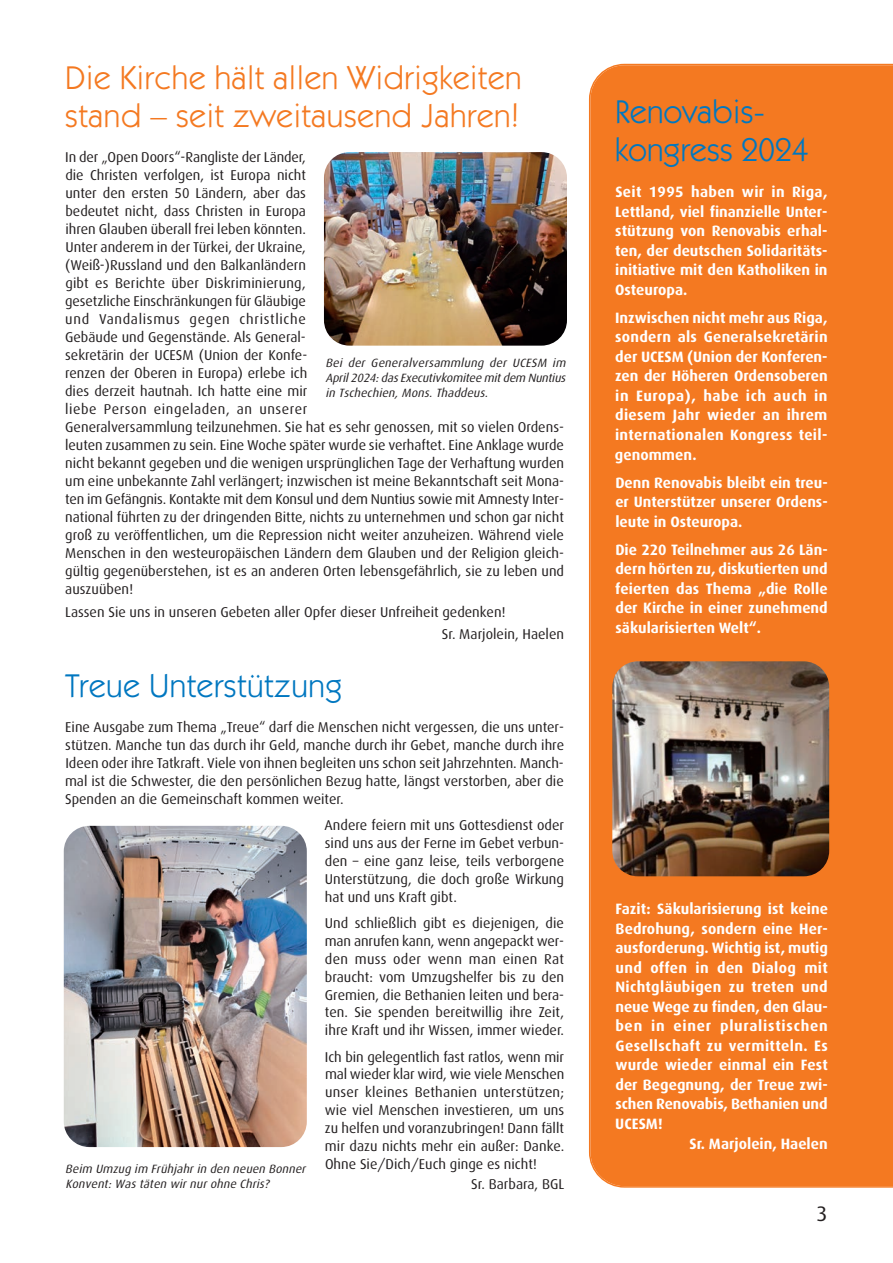
<style>
.page{position:relative;width:893px;height:1263px;background:#fff}
.page>*{position:absolute;margin:0;border:0;box-sizing:border-box;transform-origin:0 0}
.t1{font:33px/37.5px "Itc Kabel";letter-spacing:.02em;color:#f47921}
.t2{font:33px/37.5px "Itc Kabel";letter-spacing:.01em;color:#0077c0}
.t3{font:21px "Dax";color:#231f20}
.t4{font:700 15px/19.5px "Dax";color:#fff;text-align:justify}
.t5{font:700 15px "Dax";letter-spacing:.02em;color:#fff}
.t6{font:700 15px "Dax";letter-spacing:.03em;color:#fff}
.t7{font:700 15px "Dax";letter-spacing:.05em;color:#fff}
.t8{font:14.25px/18px "Dax";color:#231f20;text-align:justify}
.t9{font:italic 12px/15px "Dax";color:#231f20;text-align:justify}
</style>
<div class="page">
<div style="left:589px;top:64px;width:304px;height:1124px;background:#f47921"></div>
<img style="left:324px;top:152px;width:243px;height:194px">
<img style="left:612px;top:661px;width:217px;height:215px">
<img style="left:64px;top:826px;width:243px;height:321px">
<h1 class="t1" style="left:65px;top:62px;width:458px">Die Kirche hält allen Widrigkeiten stand – seit zweitausend Jahren!</h1>
<p class="t8" style="left:65px;top:149px;width:500px;text-align:left">In der „Open Doors“-Rangliste der Länder,<br>die Christen verfolgen, ist Europa nicht<br>unter den ersten 50 Ländern, aber das<br>bedeutet nicht, dass Christen in Europa<br>ihren Glauben überall frei leben könnten.<br>Unter anderem in der Türkei, der Ukraine,<br>(Weiß-)Russland und den Balkanländern<br>gibt es Berichte über Diskriminierung,<br>gesetzliche Einschränkungen für Gläubige<br>und Vandalismus gegen christliche<br>Gebäude und Gegenstände. Als General-<br>sekretärin der UCESM (Union der Konfe-<br>renzen der Oberen in Europa) erlebe ich<br>dies derzeit hautnah. Ich hatte eine mir<br>liebe Person eingeladen, an unserer<br>Generalversammlung teilzunehmen. Sie hat es sehr genossen, mit so vielen Ordens&shy;leuten zusammen zu sein. Eine Woche später wurde sie verhaftet. Eine Anklage wurde nicht bekannt gegeben und die wenigen ursprünglichen Tage der Verhaftung wurden um eine unbekannte Zahl verlängert; inzwischen ist meine Bekanntschaft seit Mona&shy;ten im Gefängnis. Kontakte mit dem Konsul und dem Nuntius sowie mit Amnesty Inter&shy;national führten zu der dringenden Bitte, nichts zu unternehmen und schon gar nicht groß zu veröffentlichen, um die Repression nicht weiter anzuheizen. Während viele Menschen in den westeuropäischen Ländern dem Glauben und der Religion gleich&shy;gültig gegenüberstehen, ist es an anderen Orten lebensgefährlich, sie zu leben und auszuüben!</p>
<p class="t8" style="left:442px;top:602px;width:124px;line-height:22px;text-indent:-377px">Lassen Sie uns in unseren Gebeten aller Opfer dieser Unfreiheit gedenken!<br>Sr. Marjolein, Haelen</p>
<p class="t9" style="left:325px;top:356px;width:244px">Bei der Generalversammlung der UCESM im April2024:dasExecutivkomitee mitdem Nuntius in Tschechien, Mons. Thaddeus.</p>
<h1 class="t2" style="left:65px;top:669px;width:279px">Treue Unterstützung</h1>
<p class="t8" style="left:65px;top:719px;width:500px">Eine Ausgabe zum Thema „Treue“ darf die Menschen nicht vergessen, die uns unter&shy;stützen. Manche tun das durch ihr Geld, manche durch ihr Gebet, manche durch ihre Ideen oder ihre Tatkraft. Viele von ihnen begleiten uns schon seit Jahrzehnten. Manch&shy;mal ist die Schwester, die den persönlichen Bezug hatte, längst verstorben, aber die Spenden an die Gemeinschaft kommen weiter.</p>
<p class="t8" style="left:325px;top:817px;width:241px">Andere feiern mit uns Gottesdienst oder sind uns aus der Ferne im Gebet verbun&shy;den – eine ganz leise, teils verborgene Unterstützung, die doch große Wirkung hat und uns Kraft gibt.</p>
<p class="t8" style="left:325px;top:915px;width:241px">Und schließlich gibt es diejenigen, die man anrufen kann, wenn angepackt wer&shy;den muss oder wenn man einen Rat braucht: vom Umzugshelfer bis zu den Gremien, die Bethanien leiten und bera&shy;ten. Sie spenden bereitwillig ihre Zeit, ihre Kraft und ihr Wissen, immer wieder.</p>
<p class="t8" style="left:325px;top:1048px;width:241px">Ich bin gelegentlich fast ratlos, wenn mir mal wieder klar wird, wie viele Menschen unser kleines Bethanien unterstützen; wie viel Menschen investieren, um uns zu helfen und voranzubringen! Dann fällt mir dazu nichts mehr ein außer: Danke.<br>Ohne Sie/Dich/Euch ginge es nicht!</p>
<p class="t8" style="left:471px;top:1176px;width:94px">Sr. Barbara, BGL</p>
<p class="t9" style="left:65px;top:1162px;width:244px">Beim Umzug im Frühjahr in den neuen Bonner<br>Konvent: Was täten wir nur ohne Chris?</p>
<h1 class="t2" style="left:615px;top:96px;width:195px">Renovabis&shy;kongress 2024</h1>
<p class="t4" style="left:615px;top:183px;width:214px">Seit 1995 haben wir in Riga, Lettland, viel finanzielle Unter&shy;stützung von Renovabis erhal&shy;ten, der deutschen Solidaritäts&shy;initiative mit den Katholiken in Osteuropa.</p>
<p class="t4" style="left:615px;top:309px;width:214px">Inzwischen nicht mehr aus Riga, sondern als Generalsekretärin der UCESM (Union der Konferen&shy;zen der Höheren Ordensoberen in Europa), habe ich auch in diesem Jahr wieder an ihrem internationalen Kongress teil&shy;genommen.</p>
<p class="t4" style="left:615px;top:473px;width:214px">Denn Renovabis bleibt ein treu&shy;er Unterstützer unserer Ordens&shy;leute in Osteuropa.</p>
<p class="t4" style="left:615px;top:540px;width:214px">Die 220 Teilnehmer aus 26 Län&shy;dern hörten zu, diskutierten und feierten das Thema „die Rolle der Kirche in einer zunehmend säkularisierten Welt“.</p>
<p class="t4" style="left:615px;top:900px;width:214px">Fazit: Säkularisierung ist keine</p>
<p class="t4" style="left:616px;top:919px;width:214px">Bedrohung, sondern eine Her-</p>
<p class="t4" style="left:616px;top:939px;width:214px">ausforderung. Wichtig ist, mutig</p>
<p class="t5" style="left:616px;top:961px;width:214px">und offen in den Dialog mit</p>
<p class="t5" style="left:615px;top:980px;width:214px">Nichtgläubigen zu treten und</p>
<p class="t4" style="left:615px;top:997px;width:214px">neue Wege zu finden, den Glau-</p>
<p class="t7" style="left:615px;top:1019px;width:214px">ben in einer pluralistischen</p>
<p class="t6" style="left:615px;top:1039px;width:214px">Gesellschaft zu vermitteln. Es</p>
<p class="t4" style="left:615px;top:1056px;width:214px">wurde wieder einmal ein Fest</p>
<p class="t4" style="left:615px;top:1075px;width:214px">der Begegnung, der Treue zwi-</p>
<p class="t4" style="left:615px;top:1095px;width:214px">schen Renovabis, Bethanien und</p>
<p class="t4" style="left:615px;top:1114px;width:49px">UCESM!</p>
<p class="t4" style="left:689px;top:1135px;width:140px">Sr. Marjolein, Haelen</p>
<h2 class="t3" style="left:817px;top:1205px;width:13px">3</h2>
</div>
